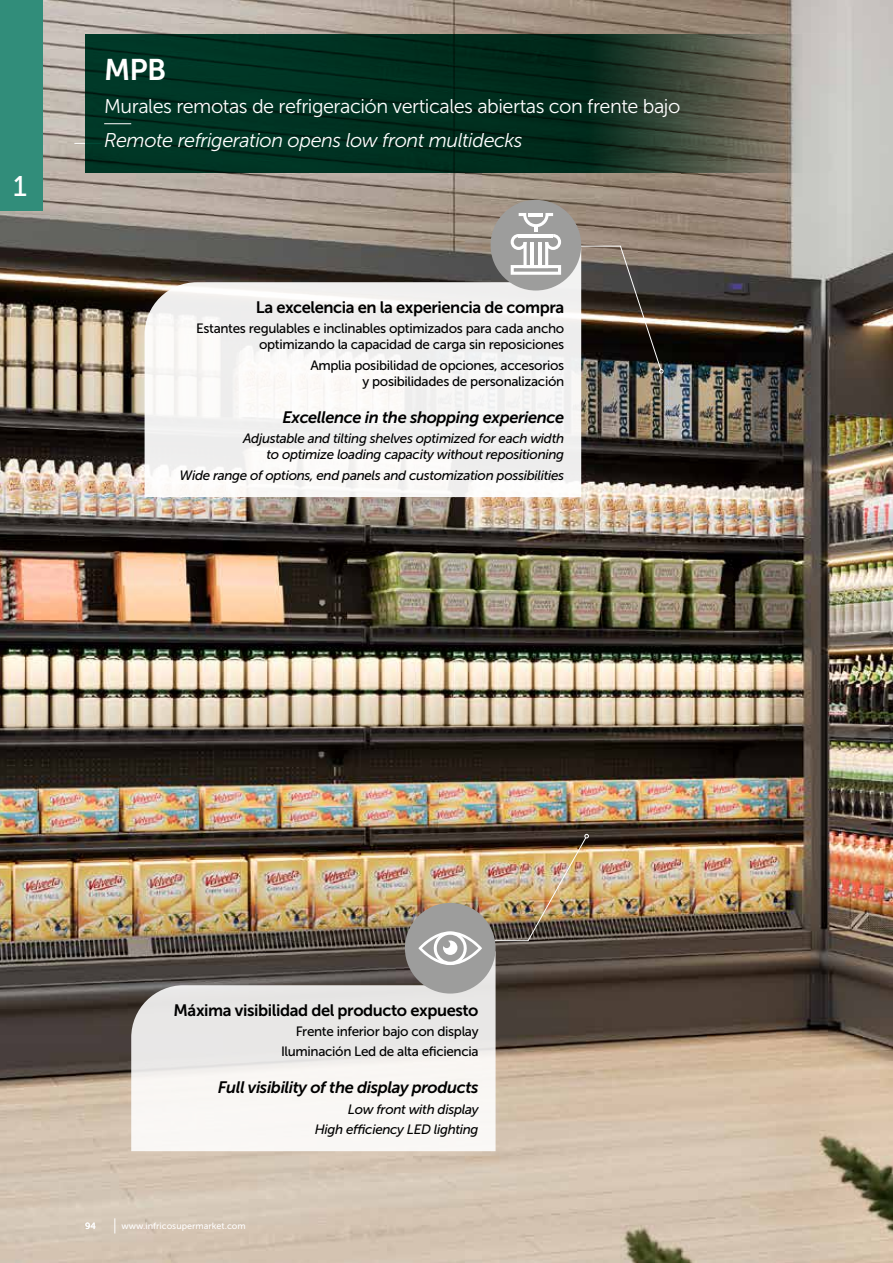
<style>
.page{position:relative;width:893px;height:1263px;background:#fff}
.page>*{position:absolute;margin:0;border:0;box-sizing:border-box;transform-origin:0 0}
.t1{font:29.85px "Museo Sans 700";color:#fff}
.t2{font:28.35px "Museo Sans 500";color:#fff}
.t3{font:19.8px "Museo Sans 300";letter-spacing:-.025em;color:#fff}
.t4{font:italic 19.8px "Museo Sans 300";letter-spacing:-.025em;color:#fff}
.t5{font:16.5px "Museo Sans 700";letter-spacing:-.025em;color:#000}
.t6{font:italic 16.5px "Museo Sans 700";letter-spacing:-.025em;color:#000}
.t7{font:13.5px/16.2px "Museo Sans 500";letter-spacing:-.025em;color:#000;text-align:right}
.t8{font:italic 13.5px/16.2px "Museo Sans 500";letter-spacing:-.025em;color:#000;text-align:right}
.t9{font:9px "Museo Sans 500";color:#fff}
</style>
<div class="page">
<img style="left:0;top:0;width:893px;height:1263px">
<svg style="left:85px;top:34px;width:744px;height:138px;background:#1c3f30"></svg>
<svg style="left:104px;top:123px;width:27px;height:1px"></svg>
<img style="left:581px;top:245px;width:82px;height:128px">
<svg style="left:145px;top:248px;width:436px;height:249px;fill:#f1f0ef"></svg>
<div style="left:491px;top:200px;width:90px;height:90px;background:#9d9d9c;border-radius:50%"></div>
<svg style="left:511px;top:213px;width:50px;height:62px"></svg>
<hr style="left:529px;top:213px;width:14px;height:3px;background:#fff">
<svg style="left:131px;top:951px;width:365px;height:200px"></svg>
<div style="left:405px;top:903px;width:91px;height:90px;background:#9d9d9c;border-radius:50%"></div>
<img style="left:418px;top:834px;width:171px;height:131px">
<svg style="left:115px;top:1218px;width:1px;height:15px"></svg>
<div style="left:0;top:0;width:43px;height:210px;background:#318d7a"></div>
<h2 class="t2" style="left:13px;top:170px;width:15px">1</h2>
<h1 class="t1" style="left:104px;top:53px;width:64px">MPB</h1>
<h3 class="t3" style="left:104px;top:96px;width:578px">Murales remotas de refrigeración verticales abiertas con frente bajo</h3>
<h3 class="t4" style="left:104px;top:130px;width:420px">Remote refrigeration opens low front multidecks</h3>
<p class="t5" style="left:256px;top:298px;width:310px">La excelencia en la experiencia de compra</p>
<p class="t7" style="left:196px;top:320px;width:370px">Estantes regulables e inclinables optimizados para cada ancho optimizando la capacidad de carga sin reposiciones</p>
<p class="t7" style="left:310px;top:357px;width:255px">Amplia posibilidad de opciones, accesorios y posibilidades de personalización</p>
<p class="t6" style="left:283px;top:408px;width:283px">Excellence in the shopping experience</p>
<p class="t8" style="left:243px;top:430px;width:323px">Adjustable and tilting shelves optimized for each width to optimize loading capacity without repositioning</p>
<p class="t8" style="left:179px;top:467px;width:386px">Wide range of options, end panels and customization possibilities</p>
<p class="t5" style="left:174px;top:1001px;width:307px">Máxima visibilidad del producto expuesto</p>
<p class="t7" style="left:281px;top:1021px;width:199px;line-height:20.4px">Frente inferior bajo con display<br>Iluminación Led de alta eficiencia</p>
<p class="t6" style="left:218px;top:1078px;width:262px">Full visibility of the display products</p>
<p class="t8" style="left:315px;top:1099px;width:165px;line-height:20.4px">Low front with display<br>High efficiency LED lighting</p>
<p class="t9" style="left:85px;top:1221px;width:12px">94</p>
<p class="t9" style="left:121px;top:1221px;width:126px">www.infricosupermarket.com</p>
</div>
